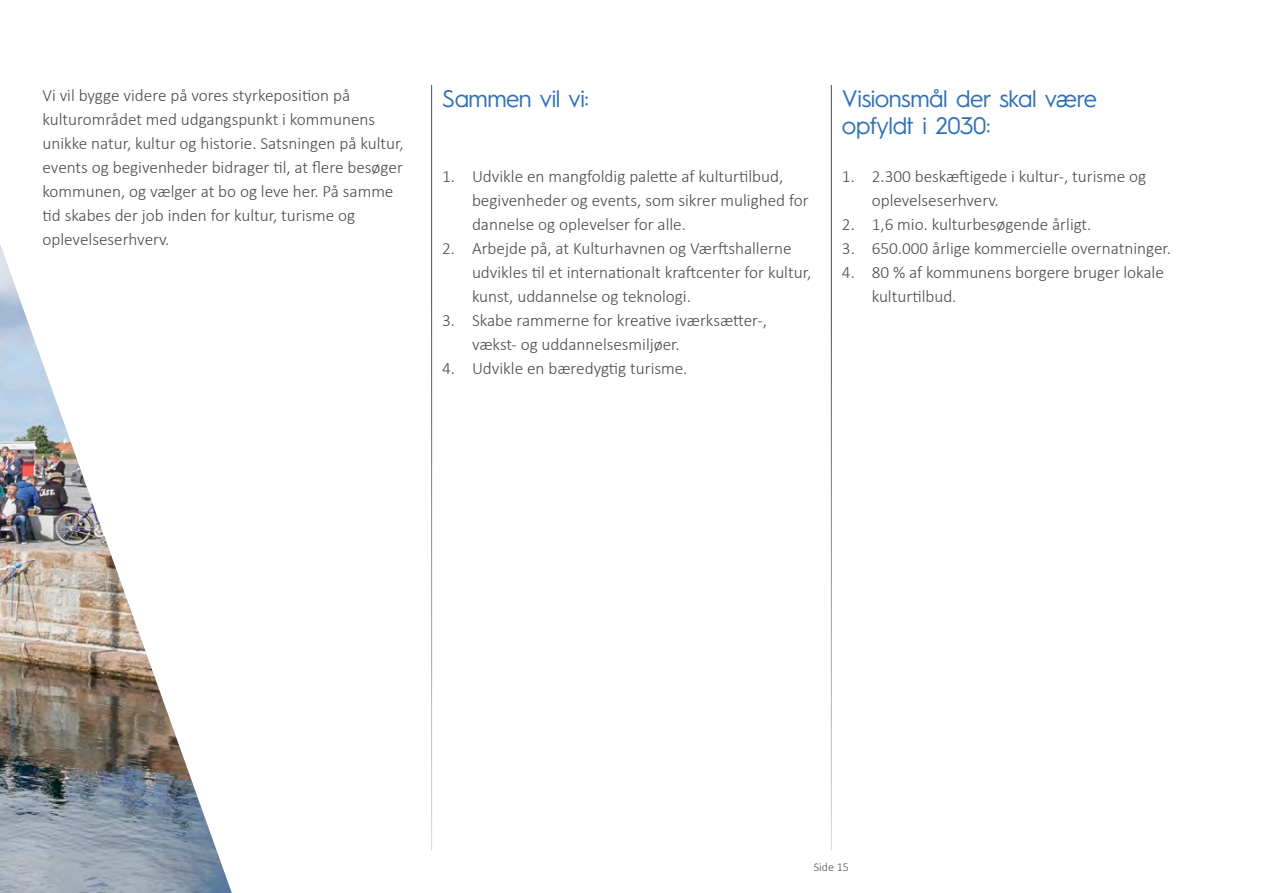
<style>
.page{position:relative;width:1263px;height:893px;background:#fff}
.page>*{position:absolute;margin:0;border:0;box-sizing:border-box;transform-origin:0 0}
.t1{font:24px "Hurme Geometric Sans 1";letter-spacing:-.02em;color:#2f71b7}
.t2{font:300 17.25px/24px "Calibri";color:#4b4c4d}
.t3{font:300 12px "Calibri";color:#4b4c4d}
</style>
<div class="page">
<hr style="left:431px;top:85px;width:1px;height:765px;background:#4b4c4d">
<hr style="left:831px;top:85px;width:1px;height:765px;background:#4b4c4d">
<img style="left:0;top:244px;width:232px;height:649px">
<p class="t2" style="left:43px;top:82px;width:309px">Vi vil bygge videre på vores styrkeposition på</p>
<p class="t2" style="left:43px;top:106px;width:363px">kulturområdet med udgangspunkt i kommunens unikke natur, kultur og historie. Satsningen på kultur, events og begivenheder bidrager til, at flere besøger kommunen, og vælger at bo og leve her. På samme</p>
<p class="t2" style="left:43px;top:202px;width:314px">tid skabes der job inden for kultur, turisme og</p>
<p class="t2" style="left:43px;top:226px;width:129px">oplevelseserhverv.</p>
<p class="t1" style="left:442px;top:82px;width:148px">Sammen vil vi:</p>
<p class="t2" style="left:442px;top:164px;width:343px">1. Udvikle en mangfoldig palette af kulturtilbud,</p>
<p class="t2" style="left:472px;top:188px;width:338px">begivenheder og events, som sikrer mulighed for</p>
<p class="t2" style="left:472px;top:212px;width:215px">dannelse og oplevelser for alle.</p>
<p class="t2" style="left:442px;top:236px;width:351px">2. Arbejde på, at Kulturhavnen og Værftshallerne</p>
<p class="t2" style="left:472px;top:260px;width:341px">udvikles til et internationalt kraftcenter for kultur,</p>
<p class="t2" style="left:472px;top:284px;width:220px">kunst, uddannelse og teknologi.</p>
<p class="t2" style="left:442px;top:308px;width:326px">3. Skabe rammerne for kreative iværksætter-,</p>
<p class="t2" style="left:472px;top:332px;width:209px">vækst- og uddannelsesmiljøer.</p>
<p class="t2" style="left:442px;top:356px;width:247px">4. Udvikle en bæredygtig turisme.</p>
<p class="t1" style="left:842px;top:82px;width:257px">Visionsmål der skal være</p>
<p class="t1" style="left:842px;top:109px;width:150px">opfyldt i 2030:</p>
<p class="t2" style="left:842px;top:164px;width:306px">1. 2.300 beskæftigede i kultur-, turisme og</p>
<p class="t2" style="left:872px;top:188px;width:129px">oplevelseserhverv.</p>
<p class="t2" style="left:842px;top:212px;width:251px">2. 1,6 mio. kulturbesøgende årligt.</p>
<p class="t2" style="left:842px;top:236px;width:330px">3. 650.000 årlige kommercielle overnatninger.</p>
<p class="t2" style="left:842px;top:260px;width:323px">4. 80 % af kommunens borgere bruger lokale</p>
<p class="t2" style="left:872px;top:284px;width:86px">kulturtilbud.</p>
<p class="t3" style="left:814px;top:859px;width:37px">Side 15</p>
</div>
